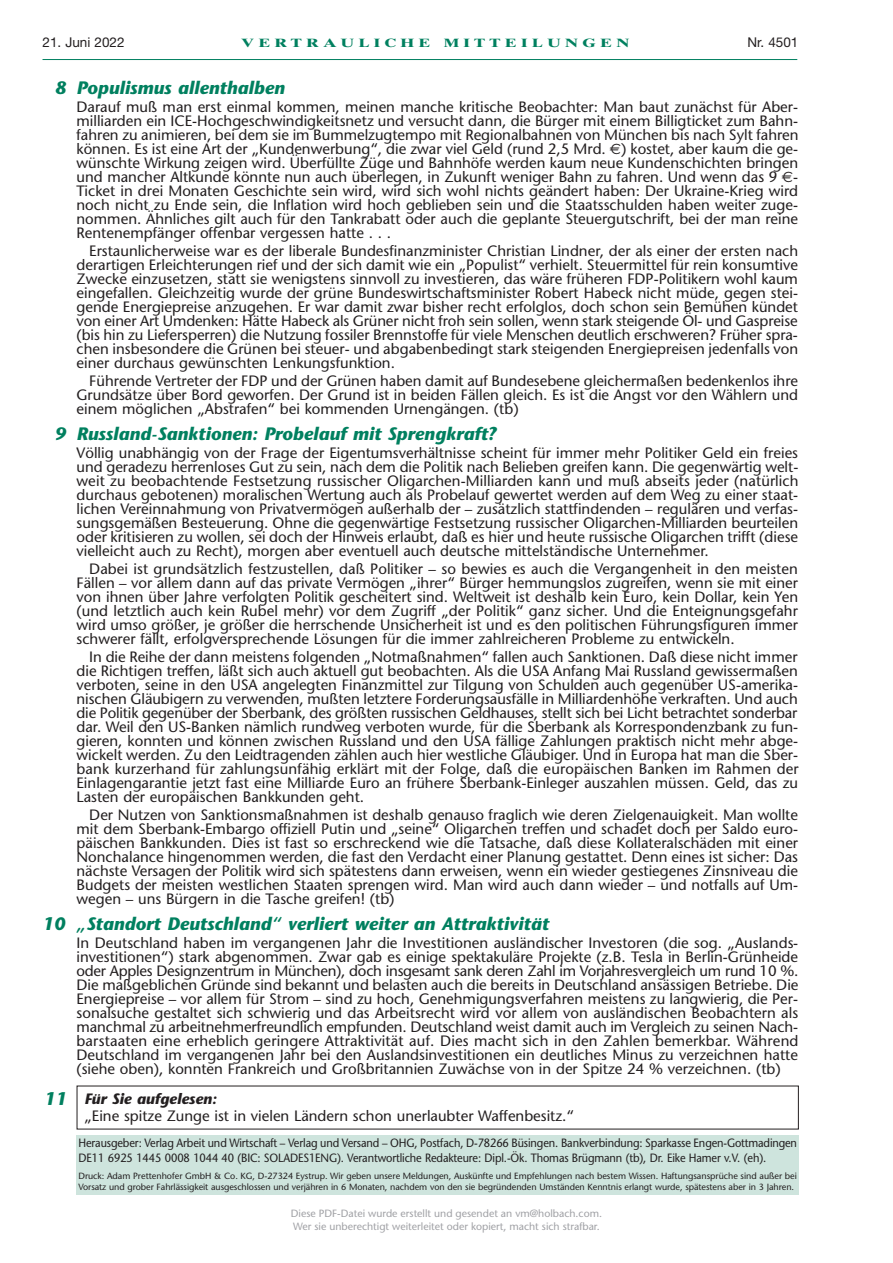
<style>
.page{position:relative;width:893px;height:1263px;background:#fff}
.page>*{position:absolute;margin:0;border:0;box-sizing:border-box;transform-origin:0 0}
.t1{font:italic 700 18px "Stone Sans";color:#00805f}
.t2{font:15px/14px "Stone Sans";color:#231f20;text-align:justify}
.t3{font:italic 700 15px "Stone Sans";color:#231f20}
.t4{font:13.5px "Helvetica Neue";color:#231f20}
.t5{font:12px/14.9px "Stone Sans";letter-spacing:-.01em;color:#231f20;scale:.92 1}
.t6{font:700 12px "Times Ten";letter-spacing:.26em;color:#00805f;scale:1.38 1}
.t7{font:10.5px/12.6px "Stone Sans";color:#a0a1a5}
.t8{font:9px/10.6px "Stone Sans";letter-spacing:-.005em;color:#231f20}
.s1{font-family:"Euro Sans"}
</style>
<div class="page">
<div style="left:77px;top:1135px;width:722px;height:60px;background:#cee4dd"></div>
<hr style="left:43px;top:59px;width:754px;height:1px;background:#00805f">
<p class="t4" style="left:43px;top:34px;width:84px">21. Juni 2022</p>
<p class="t6" style="left:241px;top:36px;width:283px">VERTRAULICHE MITTEILUNGEN</p>
<p class="t4" style="left:747px;top:34px;width:52px">Nr. 4501</p>
<p class="t1" style="left:55px;top:76px;width:231px">8 Populismus allenthalben</p>
<p class="t2" style="left:77px;top:100px;width:724px">Darauf muß man erst einmal kommen, meinen manche kritische Beobachter: Man baut zunächst für Aber&shy;milliarden ein ICE-Hochgeschwindigkeitsnetz und versucht dann, die Bürger mit einem Billigticket zum Bahn&shy;fahren zu animieren, bei dem sie im Bummelzugtempo mit Regionalbahnen von München bis nach Sylt fahren können. Es ist eine Art der „Kundenwerbung“, die zwar viel Geld (rund 2,5 Mrd. <span class="s1">€</span>) kostet, aber kaum die ge&shy;wünschte Wirkung zeigen wird. Überfüllte Züge und Bahnhöfe werden kaum neue Kundenschichten bringen und mancher Altkunde könnte nun auch überlegen, in Zukunft weniger Bahn zu fahren. Und wenn das 9 <span class="s1">€</span>- Ticket in drei Monaten Geschichte sein wird, wird sich wohl nichts geändert haben: Der Ukraine-Krieg wird noch nicht zu Ende sein, die Inflation wird hoch geblieben sein und die Staatsschulden haben weiter zuge&shy;nommen. Ähnliches gilt auch für den Tankrabatt oder auch die geplante Steuergutschrift, bei der man reine Rentenempfänger offenbar vergessen hatte . . .</p>
<p class="t2" style="left:77px;top:244px;width:723px;text-indent:13px">Erstaunlicherweise war es der liberale Bundesfinanzminister Christian Lindner, der als einer der ersten nach derartigen Erleichterungen rief und der sich damit wie ein „Populist“ verhielt. Steuermittel für rein konsumtive Zwecke einzusetzen, statt sie wenigstens sinnvoll zu investieren, das wäre früheren FDP-Politikern wohl kaum eingefallen. Gleichzeitig wurde der grüne Bundeswirtschaftsminister Robert Habeck nicht müde, gegen stei&shy;gende Energiepreise anzugehen. Er war damit zwar bisher recht erfolglos, doch schon sein Bemühen kündet von einer Art Umdenken: Hätte Habeck als Grüner nicht froh sein sollen, wenn stark steigende Öl- und Gaspreise (bis hin zu Liefersperren) die Nutzung fossiler Brennstoffe für viele Menschen deutlich erschweren? Früher spra&shy;chen insbesondere die Grünen bei steuer- und abgabenbedingt stark steigenden Energiepreisen jedenfalls von einer durchaus gewünschten Lenkungsfunktion.</p>
<p class="t2" style="left:77px;top:373px;width:723px;text-indent:13px">Führende Vertreter der FDP und der Grünen haben damit auf Bundesebene gleichermaßen bedenkenlos ihre Grundsätze über Bord geworfen. Der Grund ist in beiden Fällen gleich. Es ist die Angst vor den Wählern und einem möglichen „Abstrafen“ bei kommenden Urnengängen. (tb)</p>
<p class="t1" style="left:55px;top:422px;width:443px">9 Russland-Sanktionen: Probelauf mit Sprengkraft?</p>
<p class="t2" style="left:77px;top:446px;width:724px">Völlig unabhängig von der Frage der Eigentumsverhältnisse scheint für immer mehr Politiker Geld ein freies und geradezu herrenloses Gut zu sein, nach dem die Politik nach Belieben greifen kann. Die gegenwärtig welt&shy;weit zu beobachtende Festsetzung russischer Oligarchen-Milliarden kann und muß abseits jeder (natürlich durchaus gebotenen) moralischen Wertung auch als Probelauf gewertet werden auf dem Weg zu einer staat&shy;lichen Vereinnahmung von Privatvermögen außerhalb der – zusätzlich stattfindenden – regulären und verfas&shy;sungsgemäßen Besteuerung. Ohne die gegenwärtige Festsetzung russischer Oligarchen-Milliarden beurteilen oder kritisieren zu wollen, sei doch der Hinweis erlaubt, daß es hier und heute russische Oligarchen trifft (diese vielleicht auch zu Recht), morgen aber eventuell auch deutsche mittelständische Unternehmer.</p>
<p class="t2" style="left:77px;top:562px;width:723px;text-indent:13px">Dabei ist grundsätzlich festzustellen, daß Politiker – so bewies es auch die Vergangenheit in den meisten Fällen – vor allem dann auf das private Vermögen „ihrer“ Bürger hemmungslos zugreifen, wenn sie mit einer von ihnen über Jahre verfolgten Politik gescheitert sind. Weltweit ist deshalb kein Euro, kein Dollar, kein Yen (und letztlich auch kein Rubel mehr) vor dem Zugriff „der Politik“ ganz sicher. Und die Enteignungsgefahr wird umso größer, je größer die herrschende Unsicherheit ist und es den politischen Führungsfiguren immer schwerer fällt, erfolgversprechende Lösungen für die immer zahlreicheren Probleme zu entwickeln.</p>
<p class="t2" style="left:77px;top:650px;width:724px;text-indent:13px">In die Reihe der dann meistens folgenden „Notmaßnahmen“ fallen auch Sanktionen. Daß diese nicht immer die Richtigen treffen, läßt sich auch aktuell gut beobachten. Als die USA Anfang Mai Russland gewissermaßen verboten, seine in den USA angelegten Finanzmittel zur Tilgung von Schulden auch gegenüber US-amerika&shy;nischen Gläubigern zu verwenden, mußten letztere Forderungsausfälle in Milliardenhöhe verkraften. Und auch die Politik gegenüber der Sberbank, des größten russischen Geldhauses, stellt sich bei Licht betrachtet sonderbar dar. Weil den US-Banken nämlich rundweg verboten wurde, für die Sberbank als Korrespondenzbank zu fun&shy;gieren, konnten und können zwischen Russland und den USA fällige Zahlungen praktisch nicht mehr abge&shy;wickelt werden. Zu den Leidtragenden zählen auch hier westliche Gläubiger. Und in Europa hat man die Sber&shy;bank kurzerhand für zahlungsunfähig erklärt mit der Folge, daß die europäischen Banken im Rahmen der Einlagengarantie jetzt fast eine Milliarde Euro an frühere Sberbank-Einleger auszahlen müssen. Geld, das zu Lasten der europäischen Bankkunden geht.</p>
<p class="t2" style="left:77px;top:807px;width:723px;text-indent:13px">Der Nutzen von Sanktionsmaßnahmen ist deshalb genauso fraglich wie deren Zielgenauigkeit. Man wollte mit dem Sberbank-Embargo offiziell Putin und „seine“ Oligarchen treffen und schadet doch per Saldo euro&shy;päischen Bankkunden. Dies ist fast so erschreckend wie die Tatsache, daß diese Kollateralschäden mit einer Nonchalance hingenommen werden, die fast den Verdacht einer Planung gestattet. Denn eines ist sicher: Das nächste Versagen der Politik wird sich spätestens dann erweisen, wenn ein wieder gestiegenes Zinsniveau die Budgets der meisten westlichen Staaten sprengen wird. Man wird auch dann wieder – und notfalls auf Um&shy;wegen – uns Bürgern in die Tasche greifen! (tb)</p>
<p class="t1" style="left:43px;top:912px;width:508px">10 „Standort Deutschland“ verliert weiter an Attraktivität</p>
<p class="t2" style="left:77px;top:936px;width:723px">In Deutschland haben im vergangenen Jahr die Investitionen ausländischer Investoren (die sog. „Auslands - investitionen“) stark abgenommen. Zwar gab es einige spektakuläre Projekte (z.B. Tesla in Berlin-Grünheide oder Apples Designzentrum in München), doch insgesamt sank deren Zahl im Vorjahresvergleich um rund 10 %.<br>Die maßgeblichen Gründe sind bekannt und belasten auch die bereits in Deutschland ansässigen Betriebe. Die Energiepreise – vor allem für Strom – sind zu hoch, Genehmigungsverfahren meistens zu langwierig, die Per&shy;sonalsuche gestaltet sich schwierig und das Arbeitsrecht wird vor allem von ausländischen Beobachtern als manchmal zu arbeitnehmerfreundlich empfunden. Deutschland weist damit auch im Vergleich zu seinen Nach&shy;barstaaten eine erheblich geringere Attraktivität auf. Dies macht sich in den Zahlen bemerkbar. Während Deutschland im vergangenen Jahr bei den Auslandsinvestitionen ein deutliches Minus zu verzeichnen hatte (siehe oben), konnten Frankreich und Großbritannien Zuwächse von in der Spitze 24 % verzeichnen. (tb)</p>
<p class="t3" style="left:84px;top:1089px;width:134px">Für Sie aufgelesen:</p>
<p class="t2" style="left:84px;top:1109px;width:491px">„Eine spitze Zunge ist in vielen Ländern schon unerlaubter Waffenbesitz.“</p>
<p class="t1" style="left:44px;top:1087px;width:24px">11</p>
<p class="t5" style="left:78px;top:1136px;width:783px">Herausgeber: Verlag Arbeit und Wirtschaft – Verlag und Versand – OHG, Postfach, D-78266 Büsingen. Bankverbindung: Sparkasse Engen-Gottmadingen<br>DE11 6925 1445 0008 1044 40 (BIC: SOLADES1ENG). Verantwortliche Redakteure: Dipl.-Ök. Thomas Brügmann (tb), Dr. Eike Hamer v.V. (eh).</p>
<p class="t8" style="left:78px;top:1171px;width:720px">Druck: Adam Prettenhofer GmbH &amp; Co. KG, D-27324 Eystrup. Wir geben unsere Meldungen, Auskünfte und Empfehlungen nach bestem Wissen. Haftungsansprüche sind außer bei<br>Vorsatz und grober Fahrlässigkeit ausgeschlossen und verjähren in 6 Monaten, nachdem von den sie begründenden Umständen Kenntnis erlangt wurde, spätestens aber in 3 Jahren.</p>
<p class="t7" style="left:291px;top:1207px;width:313px">Diese PDF-Datei wurde erstellt und gesendet an vm@holbach.com.<br>Wer sie unberechtigt weiterleitet oder kopiert, macht sich strafbar.</p>
</div>
